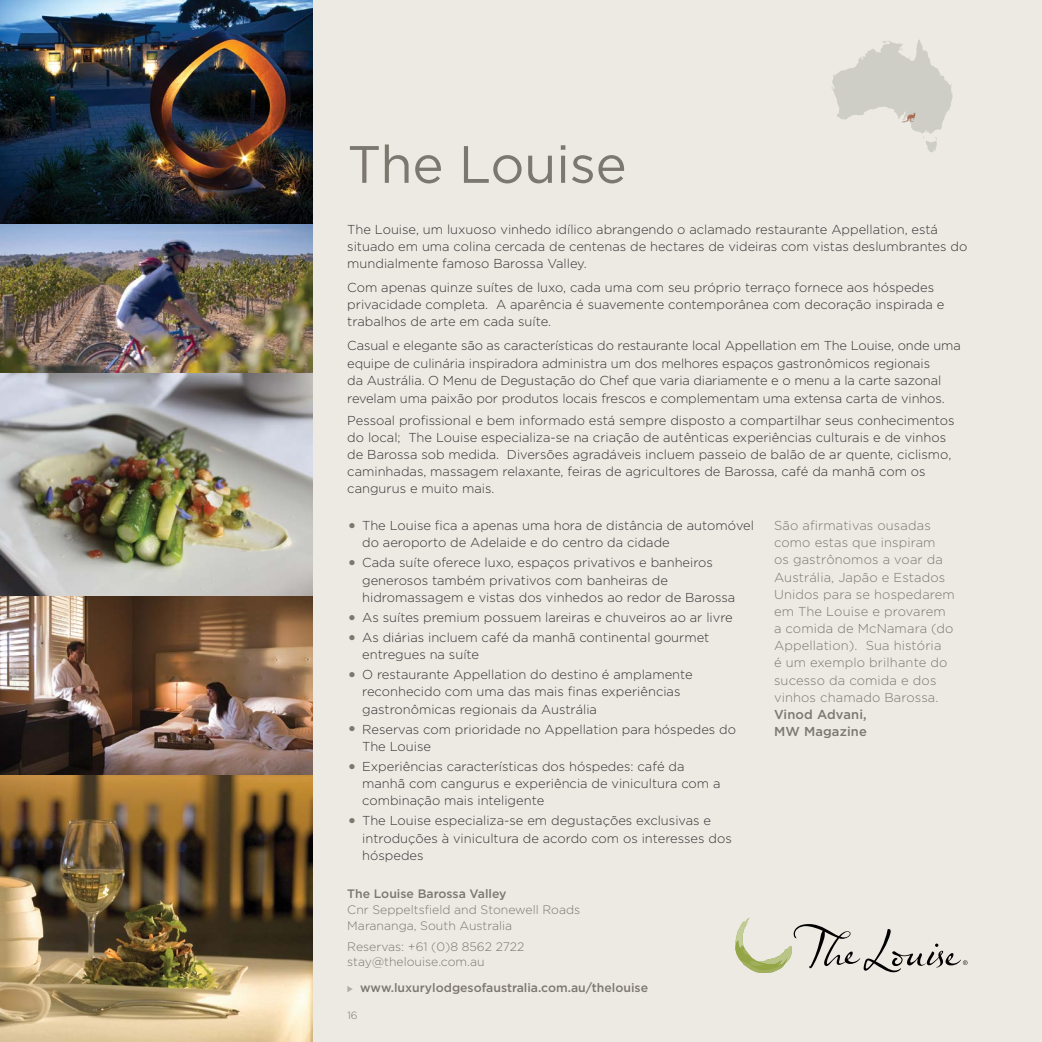
<style>
.page{position:relative;width:1042px;height:1042px;background:#edeae3}
.page>*{position:absolute;margin:0;border:0;box-sizing:border-box;transform-origin:0 0}
.t1{font:52.5px "Gotham";letter-spacing:-.005em;color:#7c776f}
.t2{font:300 12.95px/17.2px "Gotham";color:#333334}
.t3{font:300 12.95px/17.2px "Gotham";letter-spacing:.01em;color:#7c776f}
.t4{font:500 12.95px/17.2px "Gotham";letter-spacing:.01em;color:#7c776f}
.t5{font:300 12.25px/15.8px "Gotham";color:#7c776f}
.t6{font:500 12.25px "Gotham";color:#7c776f}
.t7{font:300 10.5px "Gotham";color:#7c776f}
.s1{font-size:21px;color:#7c776f}
</style>
<div class="page">
<svg style="left:347px;top:986px;width:6px;height:6px"></svg>
<svg style="left:735px;top:918px;width:232px;height:55px"></svg>
<svg style="left:832px;top:39px;width:120px;height:113px"></svg>
<img style="left:0;top:0;width:313px;height:1042px">
<h1 class="t1" style="left:347px;top:135px;width:281px">The Louise</h1>
<p class="t2" style="left:347px;top:221px;width:621px">The Louise, um luxuoso vinhedo idílico abrangendo o aclamado restaurante Appellation, está situado em uma colina cercada de centenas de hectares de videiras com vistas deslumbrantes do mundialmente famoso Barossa Valley.</p>
<p class="t2" style="left:347px;top:279px;width:599px">Com apenas quinze suítes de luxo, cada uma com seu próprio terraço fornece aos hóspedes privacidade completa. A aparência é suavemente contemporânea com decoração inspirada e trabalhos de arte em cada suíte.</p>
<p class="t2" style="left:347px;top:337px;width:615px">Casual e elegante são as características do restaurante local Appellation em The Louise, onde uma equipe de culinária inspiradora administra um dos melhores espaços gastronômicos regionais<br>da Austrália. O Menu de Degustação do Chef que varia diariamente e o menu a la carte sazonal revelam uma paixão por produtos locais frescos e complementam uma extensa carta de vinhos.</p>
<p class="t2" style="left:347px;top:411px;width:609px">Pessoal profissional e bem informado está sempre disposto a compartilhar seus conhecimentos do local; The Louise especializa-se na criação de autênticas experiências culturais e de vinhos de Barossa sob medida. Diversões agradáveis incluem passeio de balão de ar quente, ciclismo, caminhadas, massagem relaxante, feiras de agricultores de Barossa, café da manhã com os cangurus e muito mais.</p>
<p class="t2" style="left:362px;top:517px;width:393px;text-indent:-15px"><span class="s1">•</span> The Louise fica a apenas uma hora de distância de automóvel do aeroporto de Adelaide e do centro da cidade</p>
<p class="t2" style="left:362px;top:554px;width:375px;text-indent:-15px"><span class="s1">•</span> Cada suíte oferece luxo, espaços privativos e banheiros generosos também privativos com banheiras de hidromassagem e vistas dos vinhedos ao redor de Barossa</p>
<p class="t2" style="left:347px;top:608px;width:387px"><span class="s1">•</span> As suítes premium possuem lareiras e chuveiros ao ar livre</p>
<p class="t2" style="left:362px;top:629px;width:349px;text-indent:-15px"><span class="s1">•</span> As diárias incluem café da manhã continental gourmet entregues na suíte</p>
<p class="t2" style="left:362px;top:666px;width:332px;text-indent:-15px"><span class="s1">•</span> O restaurante Appellation do destino é amplamente reconhecido com uma das mais finas experiências gastronômicas regionais da Austrália</p>
<p class="t2" style="left:362px;top:720px;width:375px;text-indent:-15px"><span class="s1">•</span> Reservas com prioridade no Appellation para hóspedes do<br>The Louise</p>
<p class="t2" style="left:362px;top:758px;width:360px;text-indent:-15px"><span class="s1">•</span> Experiências características dos hóspedes: café da manhã com cangurus e experiência de vinicultura com a combinação mais inteligente</p>
<p class="t2" style="left:362px;top:812px;width:371px;text-indent:-15px"><span class="s1">•</span> The Louise especializa-se em degustações exclusivas e introduções à vinicultura de acordo com os interesses dos hóspedes</p>
<p class="t6" style="left:347px;top:887px;width:161px">The Louise Barossa Valley</p>
<p class="t5" style="left:347px;top:902px;width:234px">Cnr Seppeltsfield and Stonewell Roads<br>Marananga, South Australia</p>
<p class="t5" style="left:347px;top:938px;width:178px">Reservas: +61 (0)8 8562 2722 stay@thelouise.com.au</p>
<p class="t3" style="left:774px;top:517px;width:182px">São afirmativas ousadas como estas que inspiram<br>os gastrônomos a voar da<br>Austrália, Japão e Estados<br>Unidos para se hospedarem em The Louise e provarem a comida de McNamara (do<br>Appellation). Sua história<br>é um exemplo brilhante do sucesso da comida e dos vinhos chamado Barossa.</p>
<p class="t4" style="left:774px;top:705px;width:94px">Vinod Advani,<br>MW Magazine</p>
<p class="t6" style="left:360px;top:981px;width:289px">www.luxurylodgesofaustralia.com.au/thelouise</p>
<p class="t7" style="left:347px;top:1010px;width:12px">16</p>
</div>
